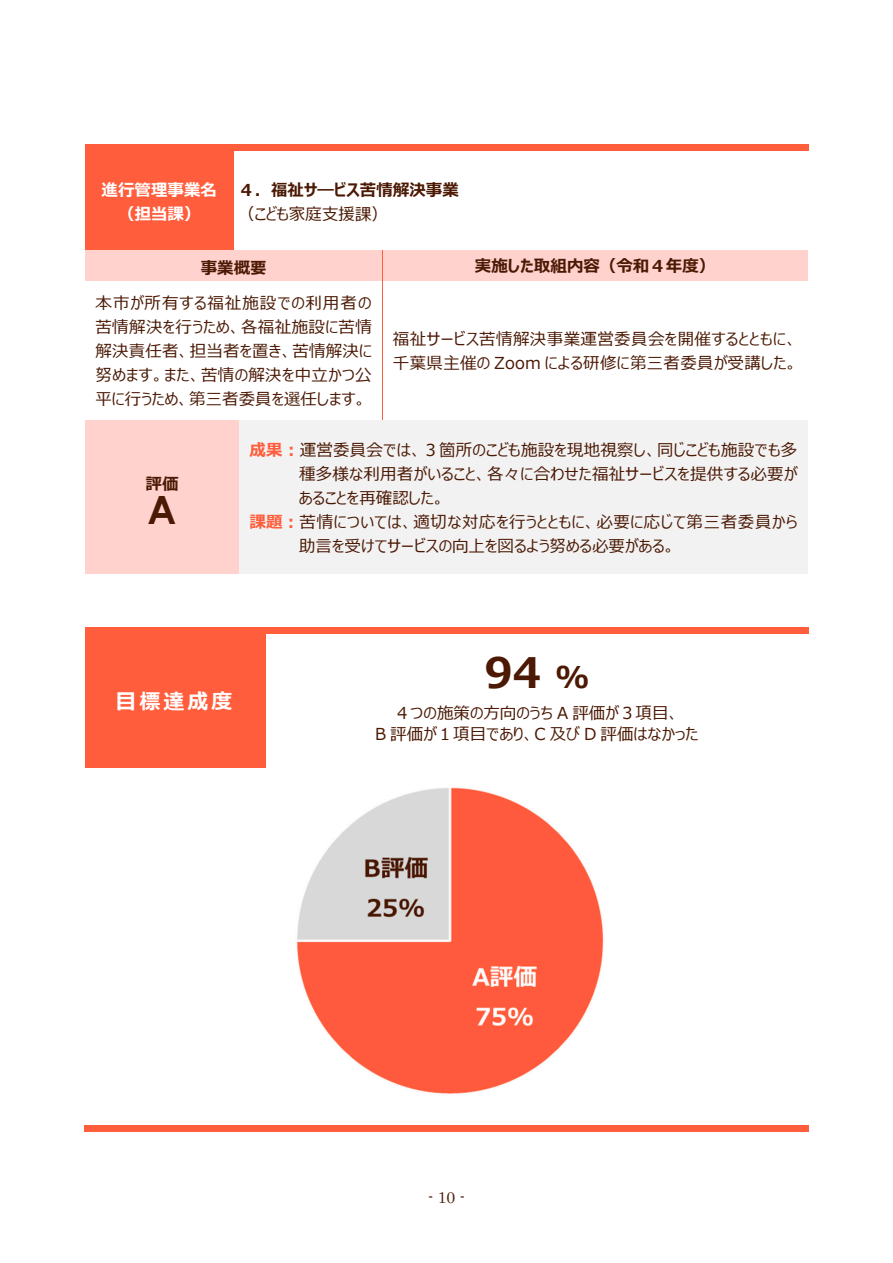
<style>
.page{position:relative;width:893px;height:1263px;background:#fff}
.page>*{position:absolute;margin:0;border:0;box-sizing:border-box;transform-origin:0 0}
.t1{font:700 42px "Meiryo UI";color:#4b1904}
.t2{font:700 39px "Century Gothic";color:#4b1904}
.t3{font:700 21px "Meiryo UI";color:#fff}
.t4{font:16.5px/24px "Meiryo UI";letter-spacing:.015em;color:#4b1904;text-align:justify}
.t5{font:16.5px "Meiryo UI";letter-spacing:.04em;color:#4b1904}
.t6{font:700 16.5px "Meiryo UI";color:#4b1904}
.t7{font:700 16.5px/24px "Meiryo UI";color:#fff;text-align:center}
.t8{font:15.75px "Century";color:#4b1904}
.s1{font-weight:700;color:#ff5d3c}
.s2{font-size:30px}
</style>
<div class="page">
<div style="left:85px;top:151px;width:149px;height:99px;background:#ff5d3c"></div>
<div style="left:85px;top:144px;width:723px;height:7px;background:#ff5d3c"></div>
<hr style="left:234px;top:151px;width:1px;height:99px;background:#ff5d3c">
<div style="left:85px;top:250px;width:297px;height:30px;background:#ffd2cd"></div>
<div style="left:383px;top:250px;width:425px;height:30px;background:#ffd2cd"></div>
<hr style="left:382px;top:250px;width:1px;height:30px;background:#ff5d3c">
<hr style="left:382px;top:280px;width:1px;height:140px;background:#ff5d3c">
<div style="left:85px;top:420px;width:154px;height:153px;background:#ffd2cd"></div>
<div style="left:239px;top:420px;width:569px;height:153px;background:#f2f2f2"></div>
<div style="left:85px;top:634px;width:180px;height:134px;background:#ff5d3c"></div>
<div style="left:85px;top:627px;width:723px;height:7px;background:#ff5d3c"></div>
<hr style="left:265px;top:634px;width:1px;height:68px;background:#ff5d3c">
<hr style="left:265px;top:702px;width:1px;height:66px;background:#ff5d3c">
<div style="left:84px;top:1125px;width:724px;height:7px;background:#ff5d3c"></div>
<img style="left:296px;top:787px;width:308px;height:307px">
<p class="t7" style="left:102px;top:179px;width:117px">進⾏管理事業名（担当課）</p>
<p class="t6" style="left:238px;top:178px;width:222px">４．福祉サ―ビス苦情解決事業</p>
<p class="t4" style="left:238px;top:203px;width:151px">（こども家庭⽀援課）</p>
<p class="t6" style="left:201px;top:256px;width:67px">事業概要</p>
<p class="t6" style="left:475px;top:255px;width:242px">実施した取組内容（令和４年度）</p>
<p class="t4" style="left:95px;top:292px;width:278px">本市が所有する福祉施設での利⽤者の苦情解決を⾏うため、各福祉施設に苦情解決責任者、担当者を置き、苦情解決に努めます。また、苦情の解決を中⽴かつ公平に⾏うため、第三者委員を選任します。</p>
<p class="t4" style="left:393px;top:328px;width:406px">福祉サービス苦情解決事業運営委員会を開催するとともに、千葉県主催の Zoom による研修に第三者委員が受講した。</p>
<p class="t6" style="left:146px;top:472px;width:34px">評価</p>
<h2 class="t2" style="left:148px;top:481px;width:30px">A</h2>
<p class="t4" style="left:250px;top:439px;width:549px"><span class="s1">成果︓</span>運営委員会では、３箇所のこども施設を現地視察し、同じこども施設でも多</p>
<p class="t4" style="left:299px;top:463px;width:500px">種多様な利⽤者がいること、各々に合わせた福祉サービスを提供する必要が</p>
<p class="t4" style="left:299px;top:487px;width:147px">あることを再確認した。</p>
<p class="t5" style="left:250px;top:510px;width:549px"><span class="s1">課題︓</span>苦情については、適切な対応を⾏うとともに、必要に応じて第三者委員から</p>
<p class="t4" style="left:299px;top:535px;width:378px">助⾔を受けてサービスの向上を図るよう努める必要がある。</p>
<p class="t3" style="left:115px;top:686px;width:119px">⽬標達成度</p>
<h1 class="t1" style="left:484px;top:643px;width:107px">94 <span class="s2">%</span></h1>
<p class="t4" style="left:375px;top:704px;width:325px;line-height:21px;text-align:center">４つの施策の⽅向のうち A 評価が３項⽬、<br>B 評価が１項⽬であり、C 及び D 評価はなかった</p>
<p class="t8" style="left:428px;top:1184px;width:38px">- 10 -</p>
</div>
